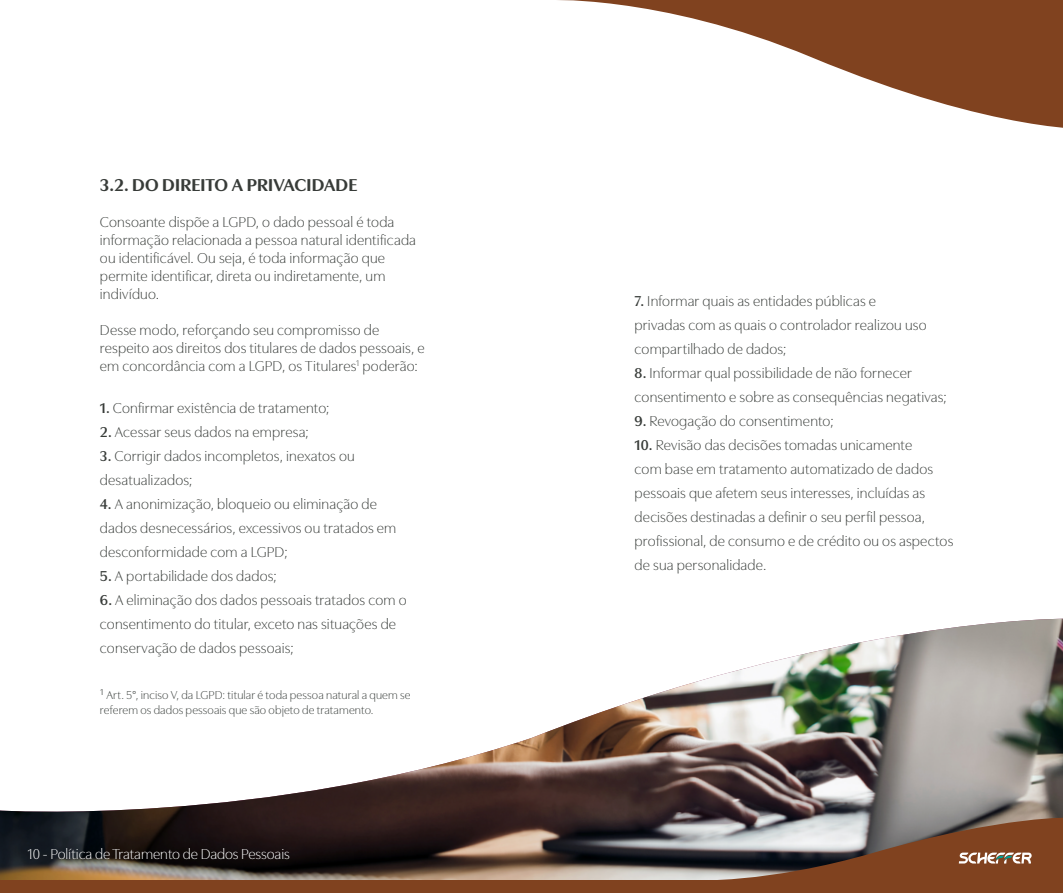
<style>
.page{position:relative;width:1063px;height:893px;background:#fff}
.page>*{position:absolute;margin:0;border:0;box-sizing:border-box;transform-origin:0 0}
.t1{font:700 18px "Utile Display";letter-spacing:.01em;color:#373b38}
.t2{font:300 15px/24px "Utile Display";letter-spacing:.01em;color:#373b38}
.t3{font:300 15px "Utile Display";color:#fff}
.t4{font:300 12px/14.4px "Utile Display";letter-spacing:.01em;color:#373c39}
.s1{font-weight:600}
.s2{font-size:15px}
</style>
<div class="page">
<img style="left:0;top:619px;width:1063px;height:261px">
<div style="left:0;top:880px;width:1063px;height:13px;background:#80421f"></div>
<svg style="left:675px;top:815px;width:388px;height:65px"></svg>
<svg style="left:558px;top:0;width:505px;height:128px"></svg>
<p class="t1" style="left:100px;top:171px;width:259px">3.2. DO DIREITO A PRIVACIDADE</p>
<p class="t2" style="left:100px;top:212px;width:318px;line-height:18px">Consoante dispõe a LGPD, o dado pessoal é toda informação relacionada a pessoa natural identificada ou identificável. Ou seja, é toda informação que permite identificar, direta ou indiretamente, um indivíduo.</p>
<p class="t2" style="left:100px;top:320px;width:326px;line-height:18px">Desse modo, reforçando seu compromisso de respeito aos direitos dos titulares de dados pessoais, e em concordância com a LGPD, os Titulares<sup>1</sup> poderão:</p>
<p class="t2" style="left:100px;top:395px;width:231px"><span class="s1">1.</span> Confirmar existência de tratamento;</p>
<p class="t2" style="left:100px;top:419px;width:211px"><span class="s1">2.</span> Acessar seus dados na empresa;</p>
<p class="t2" style="left:100px;top:443px;width:256px"><span class="s1">3.</span> Corrigir dados incompletos, inexatos ou desatualizados;</p>
<p class="t2" style="left:100px;top:491px;width:298px"><span class="s1">4.</span> A anonimização, bloqueio ou eliminação de dados desnecessários, excessivos ou tratados em desconformidade com a LGPD;</p>
<p class="t2" style="left:100px;top:563px;width:178px"><span class="s1">5.</span> A portabilidade dos dados;</p>
<p class="t2" style="left:100px;top:587px;width:308px"><span class="s1">6.</span> A eliminação dos dados pessoais tratados com o consentimento do titular, exceto nas situações de conservação de dados pessoais;</p>
<p class="t4" style="left:100px;top:687px;width:312px"><span class="s2">¹</span> Art. 5°, inciso V, da LGPD: titular é toda pessoa natural a quem se referem os dados pessoais que são objeto de tratamento.</p>
<p class="t3" style="left:27px;top:842px;width:264px">10 - Política de Tratamento de Dados Pessoais</p>
<p class="t2" style="left:635px;top:288px;width:293px"><span class="s1">7.</span> Informar quais as entidades públicas e privadas com as quais o controlador realizou uso compartilhado de dados;</p>
<p class="t2" style="left:635px;top:360px;width:314px"><span class="s1">8.</span> Informar qual possibilidade de não fornecer consentimento e sobre as consequências negativas;</p>
<p class="t2" style="left:635px;top:408px;width:201px"><span class="s1">9.</span> Revogação do consentimento;</p>
<p class="t2" style="left:635px;top:432px;width:320px"><span class="s1">10.</span> Revisão das decisões tomadas unicamente<br>com base em tratamento automatizado de dados pessoais que afetem seus interesses, incluídas as decisões destinadas a definir o seu perfil pessoa, profissional, de consumo e de crédito ou os aspectos de sua personalidade.</p>
</div>
